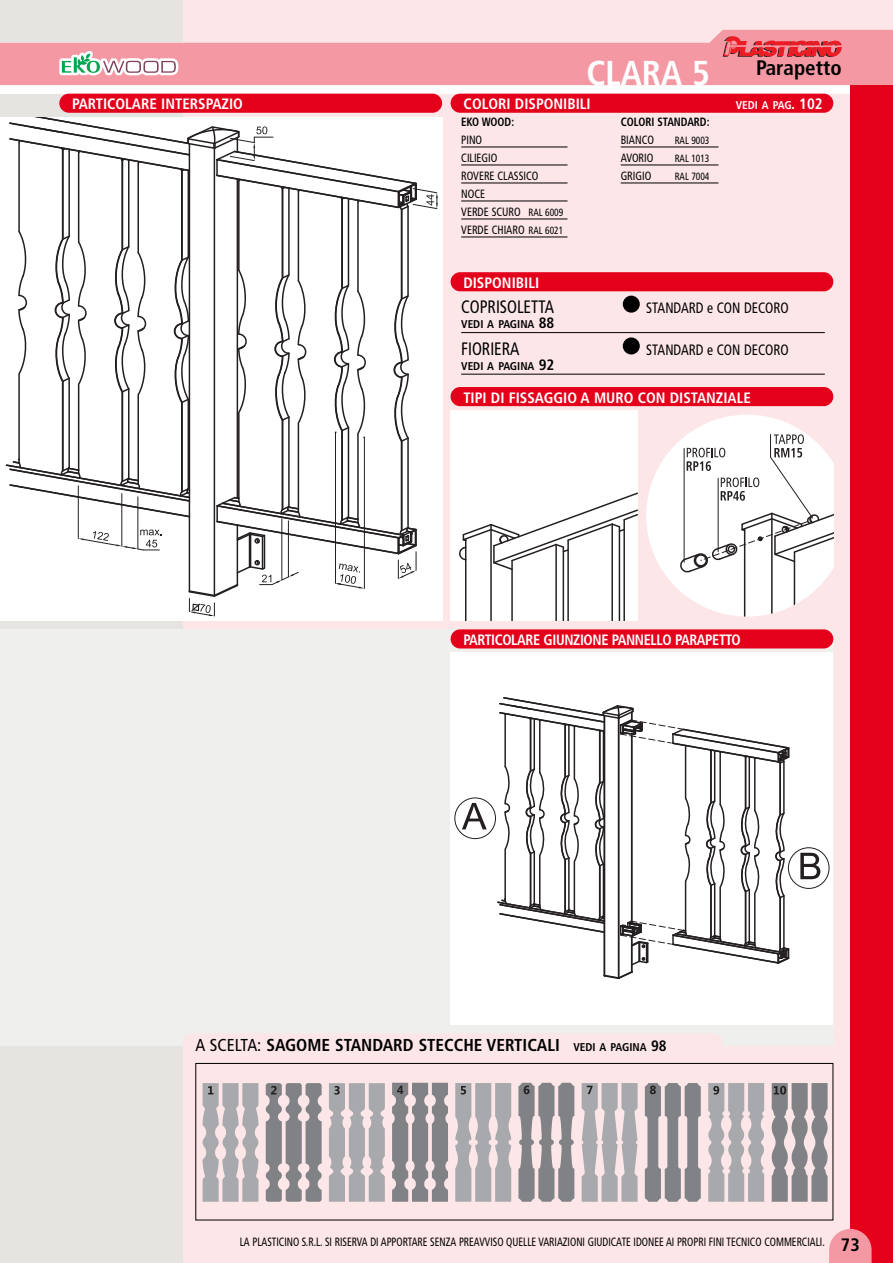
<style>
.page{position:relative;width:893px;height:1263px;background:#fff}
.page>*{position:absolute;margin:0;border:0;box-sizing:border-box;transform-origin:0 0}
.t1{font:700 condensed 34.5px "Frutiger";color:#fff}
.t2{font:700 condensed 21px "Frutiger";color:#000}
.t3{font:condensed 18px "Frutiger";color:#000;scale:.9 1}
.t4{font:700 condensed 17.25px "Frutiger";color:#000}
.t5{font:700 condensed 15px "Frutiger";color:#fff}
.t6{font:700 condensed 15px "Frutiger";letter-spacing:-.025em;color:#fff;scale:.95 1}
.t7{font:condensed 15px "Frutiger";color:#000;scale:.9 1}
.t8{font:condensed 12px "Frutiger";color:#000;scale:.85 1}
.t9{font:condensed 12px/18px "Frutiger";color:#000;scale:.9 1}
.t10{font:700 condensed 12px "Frutiger";color:#000;scale:.9 1}
.t11{font:700 condensed 11.25px "Frutiger";color:#000}
.t12{font:700 condensed 11.25px "Frutiger";color:#fff}
.t13{font:condensed 10.5px "Frutiger";color:#000;scale:.9 1}
.s1{font-size:15px}
.s2{font-size:10.5px}
.s3{font-weight:400}
.s4{font-size:11.25px}
.s5{font-weight:700;font-size:18px}
</style>
<div class="page">
<div style="left:183px;top:0;width:709px;height:1263px;background:#fce6e8"></div>
<div style="left:0;top:0;width:183px;height:1263px;background:#e5e4e0"></div>
<div style="left:0;top:629px;width:833px;height:417px;background:#efefed"></div>
<div style="left:0;top:43px;width:892px;height:51px;background:#fff"></div>
<svg style="left:0;top:30px;width:892px;height:55px;fill:#f499a3"></svg>
<div style="left:850px;top:85px;width:42px;height:1178px;background:#e4001b"></div>
<div style="left:451px;top:410px;width:187px;height:211px;background:#fff"></div>
<hr style="left:490px;top:525px;width:2px;height:96px;background:#231f20">
<hr style="left:465px;top:539px;width:1px;height:82px;background:#231f20">
<hr style="left:563px;top:547px;width:1px;height:74px;background:#231f20">
<hr style="left:555px;top:545px;width:2px;height:76px;background:#231f20">
<hr style="left:511px;top:561px;width:2px;height:60px;background:#231f20">
<hr style="left:619px;top:527px;width:1px;height:94px;background:#231f20">
<hr style="left:611px;top:524px;width:2px;height:97px;background:#231f20">
<hr style="left:567px;top:540px;width:2px;height:81px;background:#231f20">
<hr style="left:623px;top:520px;width:2px;height:101px;background:#231f20">
<svg style="left:459px;top:492px;width:179px;height:79px"></svg>
<svg style="left:646px;top:415px;width:187px;height:202px"></svg>
<div style="left:0;top:117px;width:442px;height:504px;background:#fff"></div>
<svg style="left:5px;top:117px;width:433px;height:499px"></svg>
<div style="left:451px;top:272px;width:382px;height:19px;background:#e4001b;border-radius:10px"></div>
<div style="left:451px;top:94px;width:382px;height:19px;background:#e4001b;border-radius:10px"></div>
<hr style="left:461px;top:147px;width:106px;height:1px;background:#000">
<hr style="left:461px;top:165px;width:106px;height:1px;background:#000">
<hr style="left:461px;top:183px;width:106px;height:1px;background:#000">
<hr style="left:461px;top:201px;width:106px;height:1px;background:#000">
<hr style="left:461px;top:219px;width:106px;height:1px;background:#000">
<hr style="left:461px;top:237px;width:106px;height:1px;background:#000">
<hr style="left:621px;top:147px;width:97px;height:1px;background:#000">
<hr style="left:621px;top:165px;width:97px;height:1px;background:#000">
<hr style="left:621px;top:183px;width:97px;height:1px;background:#000">
<svg style="left:829px;top:1229px;width:42px;height:34px"></svg>
<svg style="left:723px;top:36px;width:119px;height:21px;background:#e25760"></svg>
<div style="left:59px;top:94px;width:383px;height:19px;background:#e4001b;border-radius:10px"></div>
<svg style="left:59px;top:51px;width:119px;height:24px"></svg>
<div style="left:451px;top:653px;width:382px;height:372px;background:#fff"></div>
<svg style="left:497px;top:697px;width:293px;height:283px"></svg>
<svg style="left:800px;top:853px;width:20px;height:26px"></svg>
<div style="left:788px;top:847px;width:41px;height:42px;border:1px solid #231f20;border-radius:50%"></div>
<svg style="left:462px;top:803px;width:25px;height:26px"></svg>
<div style="left:454px;top:798px;width:42px;height:41px;border:1px solid #231f20;border-radius:50%"></div>
<div style="left:451px;top:629px;width:382px;height:20px;background:#e4001b;border-radius:10px"></div>
<hr style="left:461px;top:332px;width:364px;height:1px;background:#000">
<hr style="left:461px;top:374px;width:364px;height:1px;background:#000">
<div style="left:623px;top:296px;width:17px;height:17px;background:#000;border-radius:50%"></div>
<div style="left:623px;top:337px;width:17px;height:17px;background:#000;border-radius:50%"></div>
<div style="left:451px;top:387px;width:382px;height:19px;background:#e4001b;border-radius:10px"></div>
<div style="left:183px;top:1033px;width:540px;height:22px;background:#fce6e8;border-radius:11px"></div>
<svg style="left:203px;top:1083px;width:56px;height:119px"></svg>
<svg style="left:265px;top:1083px;width:57px;height:119px"></svg>
<svg style="left:329px;top:1083px;width:56px;height:119px"></svg>
<svg style="left:392px;top:1083px;width:56px;height:119px"></svg>
<svg style="left:455px;top:1083px;width:56px;height:119px"></svg>
<svg style="left:518px;top:1083px;width:56px;height:119px"></svg>
<svg style="left:582px;top:1083px;width:55px;height:119px"></svg>
<svg style="left:645px;top:1083px;width:56px;height:119px"></svg>
<svg style="left:708px;top:1083px;width:56px;height:119px"></svg>
<svg style="left:771px;top:1083px;width:57px;height:119px"></svg>
<div style="left:195px;top:1063px;width:638px;height:157px;border:1px solid #000"></div>
<p class="t5" style="left:72px;top:98px;width:172px">PARTICOLARE INTERSPAZIO</p>
<h1 class="t1" style="left:586px;top:60px;width:125px">CLARA 5</h1>
<h2 class="t2" style="left:756px;top:60px;width:87px">Parapetto</h2>
<p class="t5" style="left:464px;top:98px;width:129px">COLORI DISPONIBILI</p>
<p class="t12" style="left:736px;top:101px;width:88px">VEDI A PAG<span class="s1">. 102</span></p>
<p class="t10" style="left:461px;top:117px;width:60px">EKO WOOD:</p>
<p class="t9" style="left:461px;top:132px;width:115px">PINO<br>CILIEGIO<br>ROVERE CLASSICO<br>NOCE<br>VERDE SCURO <span class="s2">RAL 6009<br></span>VERDE CHIARO <span class="s2">RAL 6021</span></p>
<p class="t10" style="left:621px;top:117px;width:100px">COLORI STANDARD:</p>
<p class="t9" style="left:621px;top:132px;width:39px">BIANCO</p>
<p class="t13" style="left:675px;top:136px;width:40px">RAL 9003</p>
<p class="t9" style="left:621px;top:150px;width:38px">AVORIO</p>
<p class="t13" style="left:675px;top:154px;width:40px">RAL 1013</p>
<p class="t9" style="left:621px;top:168px;width:36px">GRIGIO</p>
<p class="t13" style="left:675px;top:172px;width:40px">RAL 7004</p>
<p class="t5" style="left:463px;top:276px;width:77px">DISPONIBILI</p>
<h3 class="t3" style="left:461px;top:300px;width:105px">COPRISOLETTA</h3>
<p class="t7" style="left:646px;top:302px;width:160px">STANDARD e CON DECORO</p>
<p class="t11" style="left:461px;top:320px;width:95px">VEDI A PAGINA <span class="s1">88</span></p>
<h3 class="t3" style="left:461px;top:341px;width:66px">FIORIERA</h3>
<p class="t7" style="left:646px;top:344px;width:160px">STANDARD e CON DECORO</p>
<p class="t11" style="left:461px;top:361px;width:95px">VEDI A PAGINA <span class="s1">92</span></p>
<p class="t5" style="left:463px;top:391px;width:289px">TIPI DI FISSAGGIO A MURO CON DISTANZIALE</p>
<p class="t6" style="left:463px;top:634px;width:293px">PARTICOLARE GIUNZIONE PANNELLO PARAPETTO</p>
<h3 class="t4" style="left:195px;top:1038px;width:473px"><span class="s3">A SCELTA:</span> SAGOME STANDARD STECCHE VERTICALI <span class="s4">VEDI A PAGINA</span> <span class="s1">98</span></h3>
<p class="t8" style="left:240px;top:1237px;width:731px">LA PLASTICINO S.R.L. SI RISERVA DI APPORTARE SENZA PREAVVISO QUELLE VARIAZIONI GIUDICATE IDONEE AI PROPRI FINI TECNICO COMMERCIALI. <span class="s5">73</span></p>
</div>
